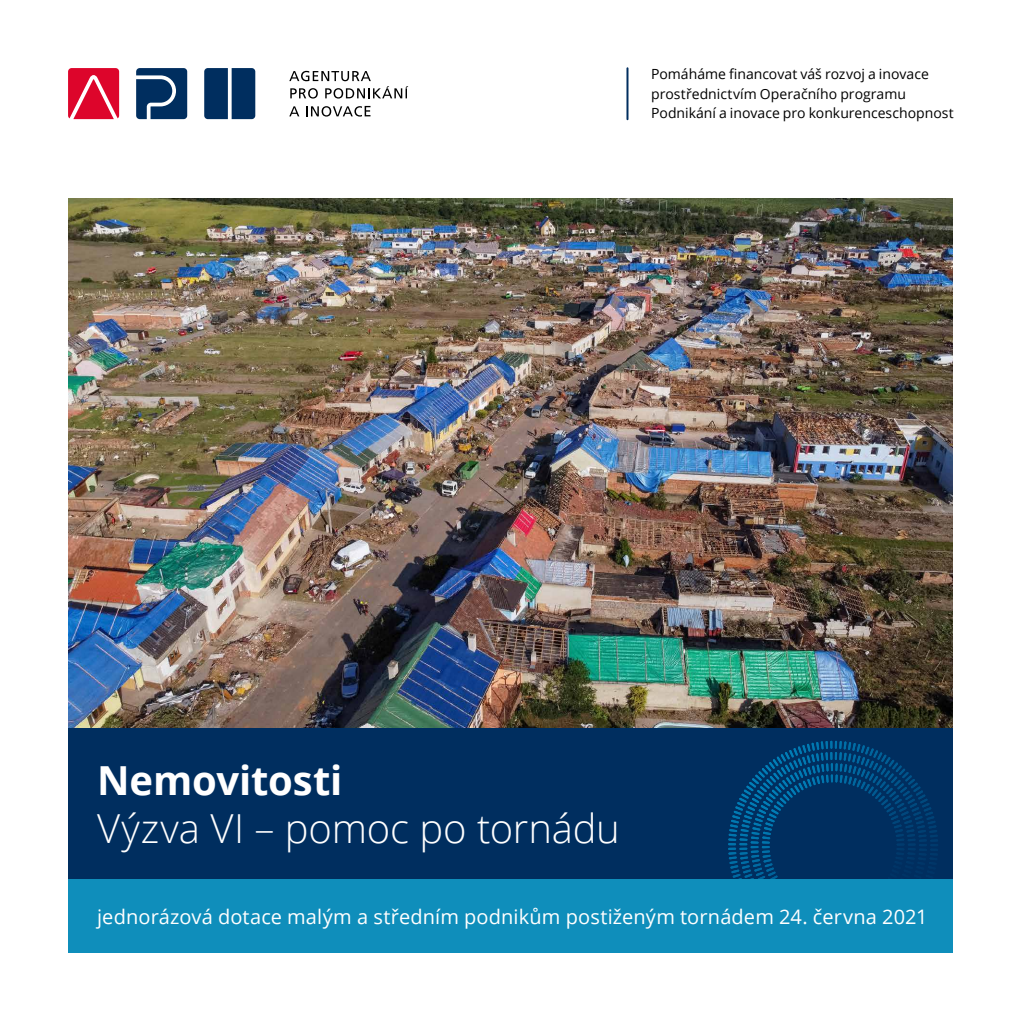
<style>
.page{position:relative;width:1021px;height:1021px;background:#fff}
.page>*{position:absolute;margin:0;border:0;box-sizing:border-box;transform-origin:0 0}
.t1{font:300 40px "Open Sans";letter-spacing:-.005em;color:#fff}
.t2{font:700 40px "Open Sans";letter-spacing:-.005em;color:#fff}
.t3{font:20px "Open Sans";letter-spacing:.005em;color:#fff}
.t4{font:14px/19.6px "Open Sans";color:#000}
</style>
<div class="page">
<img style="left:68px;top:198px;width:884px;height:530px">
<div style="left:68px;top:728px;width:884px;height:151px;background:#002e5f"></div>
<svg style="left:728px;top:740px;width:210px;height:139px"></svg>
<svg style="left:136px;top:68px;width:51px;height:51px;background:#234b75"></svg>
<svg style="left:204px;top:68px;width:51px;height:51px;background:#153f6c"></svg>
<svg style="left:68px;top:68px;width:51px;height:51px;background:#e12849"></svg>
<svg style="left:289px;top:71px;width:119px;height:28px"></svg>
<svg style="left:289px;top:106px;width:10px;height:10px"></svg>
<svg style="left:306px;top:106px;width:64px;height:11px"></svg>
<div style="left:68px;top:879px;width:884px;height:73px;background:#0f8ebb"></div>
<hr style="left:626px;top:68px;width:2px;height:51px;background:#002e5f">
<p class="t4" style="left:651px;top:64px;width:304px">Pomáháme financovat váš rozvoj a inovace prostřednictvím Operačního programu<br>Podnikání a inovace pro konkurenceschopnost</p>
<h1 class="t2" style="left:97px;top:752px;width:246px">Nemovitosti</h1>
<h1 class="t1" style="left:97px;top:801px;width:524px">Výzva VI – pomoc po tornádu</h1>
<h2 class="t3" style="left:97px;top:902px;width:831px">jednorázová dotace malým a středním podnikům postiženým tornádem 24. června 2021</h2>
</div>
